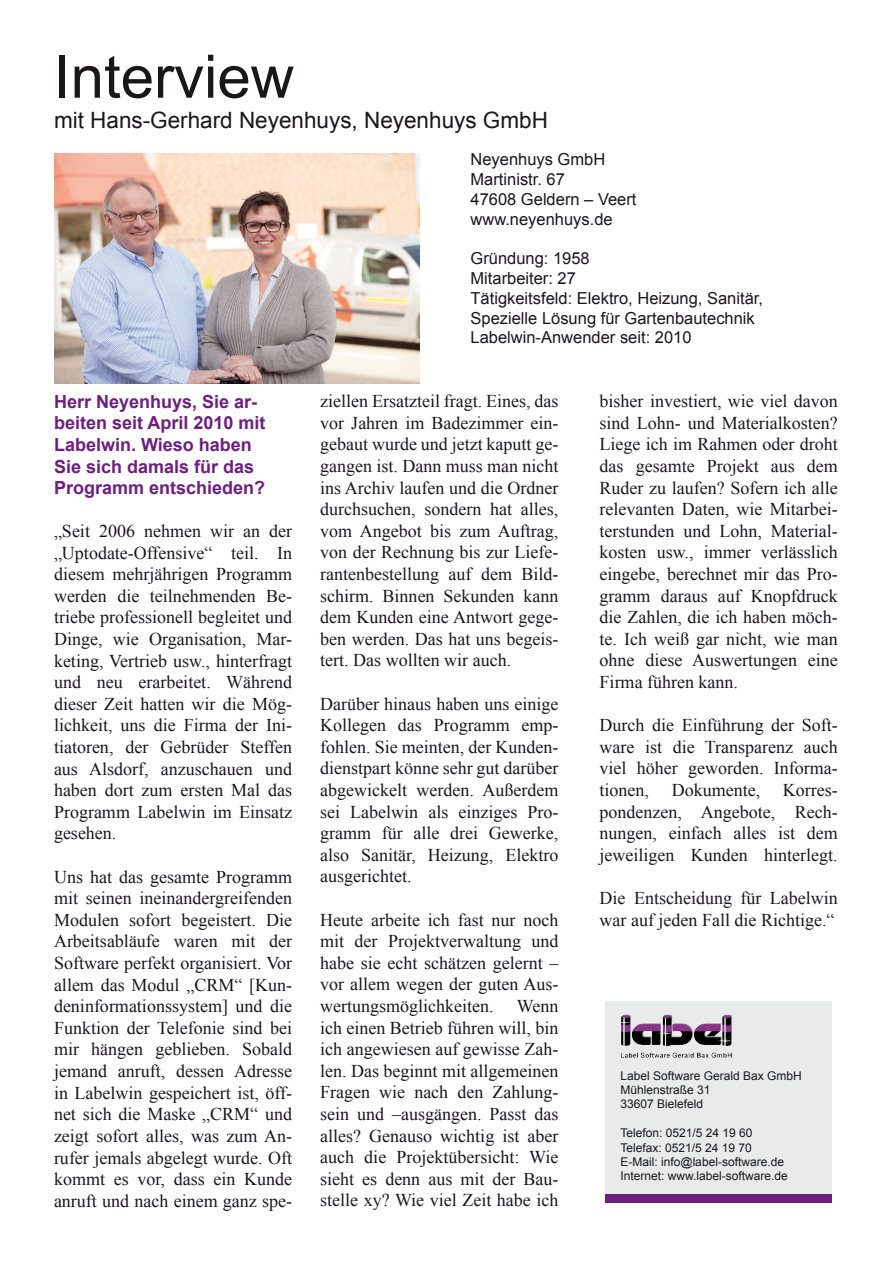
<style>
.page{position:relative;width:893px;height:1263px;background:#fff}
.page>*{position:absolute;margin:0;border:0;box-sizing:border-box;transform-origin:0 0}
.t1{font:60px "Arial";color:#1a171c}
.t2{font:22.5px "Arial";color:#1a171c}
.t3{font:18px/21.6px "Times New Roman";color:#1a171c;text-align:justify}
.t4{font:700 18px/21.6px "Arial";color:#6d1f80}
.t5{font:16.5px/19.8px "Arial";color:#1a171c}
.t6{font:12px/14.4px "Arial";color:#1a171c}
</style>
<div class="page">
<div style="left:605px;top:1001px;width:227px;height:201px;background:#e9eaea"></div>
<img style="left:621px;top:1015px;width:110px;height:43px">
<div style="left:605px;top:1193px;width:227px;height:9px;background:#6d1f80"></div>
<img style="left:54px;top:153px;width:365px;height:231px">
<h1 class="t1" style="left:54px;top:37px;width:242px">Interview</h1>
<p class="t2" style="left:54px;top:106px;width:495px">mit Hans-Gerhard Neyenhuys, Neyenhuys GmbH</p>
<p class="t4" style="left:54px;top:391px;width:213px">Herr Neyenhuys, Sie ar&shy;beiten seit April 2010 mit<br>Labelwin. Wieso haben<br>Sie sich damals für das<br>Programm entschieden?</p>
<p class="t3" style="left:54px;top:520px;width:240px">„Seit 2006 nehmen wir an der „Uptodate-Offensive“ teil. In diesem mehrjährigen Programm werden die teilnehmenden Be&shy;triebe professionell begleitet und Dinge, wie Organisation, Mar&shy;keting, Vertrieb usw., hinterfragt und neu erarbeitet. Während dieser Zeit hatten wir die Mög&shy;lichkeit, uns die Firma der Ini&shy;tiatoren, der Gebrüder Steffen aus Alsdorf, anzuschauen und haben dort zum ersten Mal das Programm Labelwin im Einsatz gesehen.</p>
<p class="t3" style="left:54px;top:865px;width:240px">Uns hat das gesamte Programm mit seinen ineinandergreifenden Modulen sofort begeistert. Die Arbeitsabläufe waren mit der Software perfekt organisiert. Vor allem das Modul „CRM“ [Kun&shy;deninformationssystem] und die Funktion der Telefonie sind bei mir hängen geblieben. Sobald jemand anruft, dessen Adresse in Labelwin gespeichert ist, öff&shy;net sich die Maske „CRM“ und zeigt sofort alles, was zum An&shy;rufer jemals abgelegt wurde. Oft kommt es vor, dass ein Kunde anruft und nach einem ganz spe-</p>
<p class="t5" style="left:470px;top:150px;width:168px">Neyenhuys GmbH<br>Martinistr. 67<br>47608 Geldern – Veert www.neyenhuys.de</p>
<p class="t5" style="left:470px;top:249px;width:294px">Gründung: 1958<br>Mitarbeiter: 27<br>Tätigkeitsfeld: Elektro, Heizung, Sanitär,<br>Spezielle Lösung für Gartenbautechnik<br>Labelwin-Anwender seit: 2010</p>
<p class="t3" style="left:320px;top:390px;width:240px">ziellen Ersatzteil fragt. Eines, das vor Jahren im Badezimmer ein&shy;gebaut wurde und jetzt kaputt ge&shy;gangen ist. Dann muss man nicht ins Archiv laufen und die Ordner durchsuchen, sondern hat alles, vom Angebot bis zum Auftrag, von der Rechnung bis zur Liefe&shy;rantenbestellung auf dem Bild&shy;schirm. Binnen Sekunden kann dem Kunden eine Antwort gege&shy;ben werden. Das hat uns begeis&shy;tert. Das wollten wir auch.</p>
<p class="t3" style="left:320px;top:692px;width:240px">Darüber hinaus haben uns einige Kollegen das Programm emp&shy;fohlen. Sie meinten, der Kunden&shy;dienstpart könne sehr gut darüber abgewickelt werden. Außerdem sei Labelwin als einziges Pro&shy;gramm für alle drei Gewerke, also Sanitär, Heizung, Elektro ausgerichtet.</p>
<p class="t3" style="left:320px;top:908px;width:240px">Heute arbeite ich fast nur noch mit der Projektverwaltung und habe sie echt schätzen gelernt – vor allem wegen der guten Aus&shy;wertungsmöglichkeiten.</p>
<p class="t3" style="left:320px;top:995px;width:240px;text-indent:197px">Wenn ich einen Betrieb führen will, bin ich angewiesen auf gewisse Zah&shy;len. Das beginnt mit allgemeinen Fragen wie nach den Zahlung&shy;sein und –ausgängen. Passt das alles? Genauso wichtig ist aber auch die Projektübersicht: Wie sieht es denn aus mit der Bau&shy;stelle xy? Wie viel Zeit habe ich</p>
<p class="t3" style="left:600px;top:390px;width:240px">bisher investiert, wie viel davon sind Lohn- und Materialkosten?<br>Liege ich im Rahmen oder droht das gesamte Projekt aus dem Ruder zu laufen? Sofern ich alle relevanten Daten, wie Mitarbei&shy;terstunden und Lohn, Material&shy;kosten usw., immer verlässlich eingebe, berechnet mir das Pro&shy;gramm daraus auf Knopfdruck die Zahlen, die ich haben möch&shy;te. Ich weiß gar nicht, wie man ohne diese Auswertungen eine Firma führen kann.</p>
<p class="t3" style="left:600px;top:714px;width:240px">Durch die Einführung der Soft&shy;ware ist die Transparenz auch viel höher geworden. Informa&shy;tionen,</p>
<p class="t3" style="left:672px;top:779px;width:90px">Dokumente,</p>
<p class="t3" style="left:600px;top:779px;width:240px;text-indent:183px">Korres&shy;pondenzen, Angebote, Rech&shy;nungen, einfach alles ist dem jeweiligen Kunden hinterlegt.</p>
<p class="t3" style="left:600px;top:887px;width:240px">Die Entscheidung für Labelwin war auf jeden Fall die Richtige.“</p>
<p class="t6" style="left:620px;top:1068px;width:183px">Label Software Gerald Bax GmbH<br>Mühlenstraße 31<br>33607 Bielefeld</p>
<p class="t6" style="left:620px;top:1126px;width:169px">Telefon: 0521/5 24 19 60<br>Telefax: 0521/5 24 19 70<br>E-Mail: info@label-software.de<br>Internet: www.label-software.de</p>
</div>
